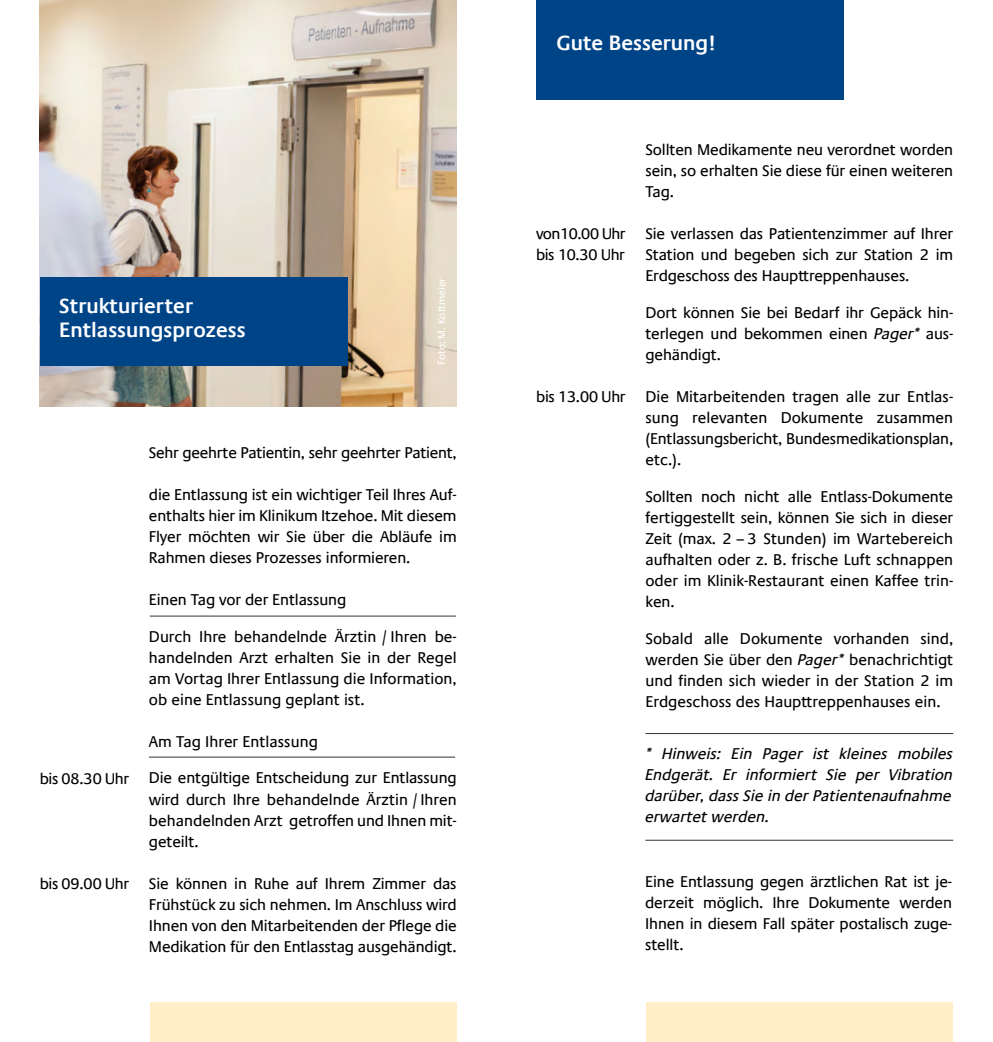
<style>
.page{position:relative;width:993px;height:1042px;background:#fff}
.page>*{position:absolute;margin:0;border:0;box-sizing:border-box;transform-origin:0 0}
.t1{font:600 21px "Praxis Com";color:#fff}
.Headline_36_pt{font:15.75px/21px "Praxis Com";letter-spacing:-.01em;color:#000;text-align:justify}
.t2{font:italic 15.75px/21px "Praxis Com";color:#000;text-align:justify}
.Headline_36_pt-2{font:15.75px "Praxis Com";letter-spacing:-.03em;color:#000}
.Headline_36_pt-3{font:15.75px "Praxis Com";letter-spacing:-.05em;color:#000}
.Headline_36_pt-4{font:15.75px "Praxis Com";letter-spacing:-.04em;color:#000}
.t3{font:10.5px "Praxis Com";color:#fff}
.s1{font-style:italic}
</style>
<div class="page">
<div style="left:150px;top:1002px;width:306px;height:40px;background:#ffeec8"></div>
<hr style="left:150px;top:615px;width:306px;height:1px;background:#000">
<hr style="left:149px;top:756px;width:306px;height:1px;background:#000">
<div style="left:536px;top:0;width:307px;height:99px;background:#048"></div>
<div style="left:646px;top:1002px;width:306px;height:40px;background:#ffeec8"></div>
<img style="left:40px;top:0;width:416px;height:406px">
<div style="left:40px;top:278px;width:307px;height:88px;background:#048"></div>
<hr style="left:645px;top:840px;width:307px;height:1px;background:#000">
<hr style="left:645px;top:733px;width:307px;height:1px;background:#000">
<p class="t1" style="left:59px;top:293px;width:135px">Strukturierter</p>
<p class="t1" style="left:59px;top:318px;width:188px">Entlassungsprozess</p>
<p class="t3" style="left:435px;top:365px;width:89px;rotate:-90deg">Foto: M. Kottmeier</p>
<p class="Headline_36_pt-2" style="left:40px;top:769px;width:91px">bis 08.30 Uhr</p>
<p class="Headline_36_pt-2" style="left:40px;top:874px;width:91px">bis 09.00 Uhr</p>
<p class="Headline_36_pt" style="left:149px;top:442px;width:309px">Sehr geehrte Patientin, sehr geehrter Patient,</p>
<p class="Headline_36_pt" style="left:149px;top:484px;width:309px">die Entlassung ist ein wichtiger Teil Ihres Auf&shy;enthalts hier im Klinikum Itzehoe. Mit diesem Flyer möchten wir Sie über die Abläufe im Rahmen dieses Prozesses informieren.</p>
<p class="Headline_36_pt" style="left:149px;top:589px;width:199px">Einen Tag vor der Entlassung</p>
<p class="Headline_36_pt" style="left:149px;top:626px;width:309px">Durch Ihre behandelnde Ärztin / Ihren be&shy;handelnden Arzt erhalten Sie in der Regel am Vortag Ihrer Entlassung die Information, ob eine Entlassung geplant ist.</p>
<p class="Headline_36_pt" style="left:149px;top:731px;width:170px">Am Tag Ihrer Entlassung</p>
<p class="Headline_36_pt" style="left:149px;top:768px;width:309px">Die entgültige Entscheidung zur Entlassung wird durch Ihre behandelnde Ärztin / Ihren behandelnden Arzt getroffen und Ihnen mit-</p>
<p class="Headline_36_pt" style="left:149px;top:831px;width:51px">geteilt.</p>
<p class="Headline_36_pt" style="left:149px;top:873px;width:309px">Sie können in Ruhe auf Ihrem Zimmer das Frühstück zu sich nehmen. Im Anschluss wird Ihnen von den Mitarbeitenden der Pflege die Medikation für den Entlasstag ausgehändigt.</p>
<p class="t1" style="left:556px;top:30px;width:161px">Gute Besserung!</p>
<p class="Headline_36_pt-3" style="left:536px;top:225px;width:91px">von10.00 Uhr</p>
<p class="Headline_36_pt-4" style="left:536px;top:246px;width:90px">bis 10.30 Uhr</p>
<p class="Headline_36_pt-2" style="left:536px;top:387px;width:91px">bis 13.00 Uhr</p>
<p class="Headline_36_pt" style="left:645px;top:139px;width:309px">Sollten Medikamente neu verordnet worden sein, so erhalten Sie diese für einen weiteren Tag.</p>
<p class="Headline_36_pt" style="left:645px;top:223px;width:309px">Sie verlassen das Patientenzimmer auf Ihrer Station und begeben sich zur Station 2 im Erdgeschoss des Haupttreppenhauses.</p>
<p class="Headline_36_pt" style="left:645px;top:302px;width:309px">Dort können Sie bei Bedarf ihr Gepäck hin&shy;terlegen und bekommen einen <span class="s1">Pager*</span> aus&shy;gehändigt.</p>
<p class="Headline_36_pt" style="left:645px;top:386px;width:309px">Die Mitarbeitenden tragen alle zur Entlas&shy;sung relevanten Dokumente zusammen (Entlassungsbericht, Bundesmedikationsplan, etc.).</p>
<p class="Headline_36_pt" style="left:645px;top:486px;width:309px">Sollten noch nicht alle Entlass-Dokumente fertiggestellt sein, können Sie sich in dieser Zeit (max. 2 – 3 Stunden) im Wartebereich aufhalten oder z. B. frische Luft schnappen oder im Klinik-Restaurant einen Kaffee trin&shy;ken.</p>
<p class="Headline_36_pt" style="left:645px;top:628px;width:309px">Sobald alle Dokumente vorhanden sind, werden Sie über den <span class="s1">Pager*</span> benachrichtigt und finden sich wieder in der Station 2 im Erdgeschoss des Haupttreppenhauses ein.</p>
<p class="t2" style="left:645px;top:743px;width:309px">* Hinweis: Ein Pager ist kleines mobiles Endgerät. Er informiert Sie per Vibration darüber, dass Sie in der Patientenaufnahme</p>
<p class="t2" style="left:645px;top:806px;width:125px">erwartet werden.</p>
<p class="Headline_36_pt" style="left:645px;top:871px;width:308px">Eine Entlassung gegen ärztlichen Rat ist je&shy;derzeit möglich. Ihre Dokumente werden Ihnen in diesem Fall später postalisch zuge&shy;stellt.</p>
</div>
